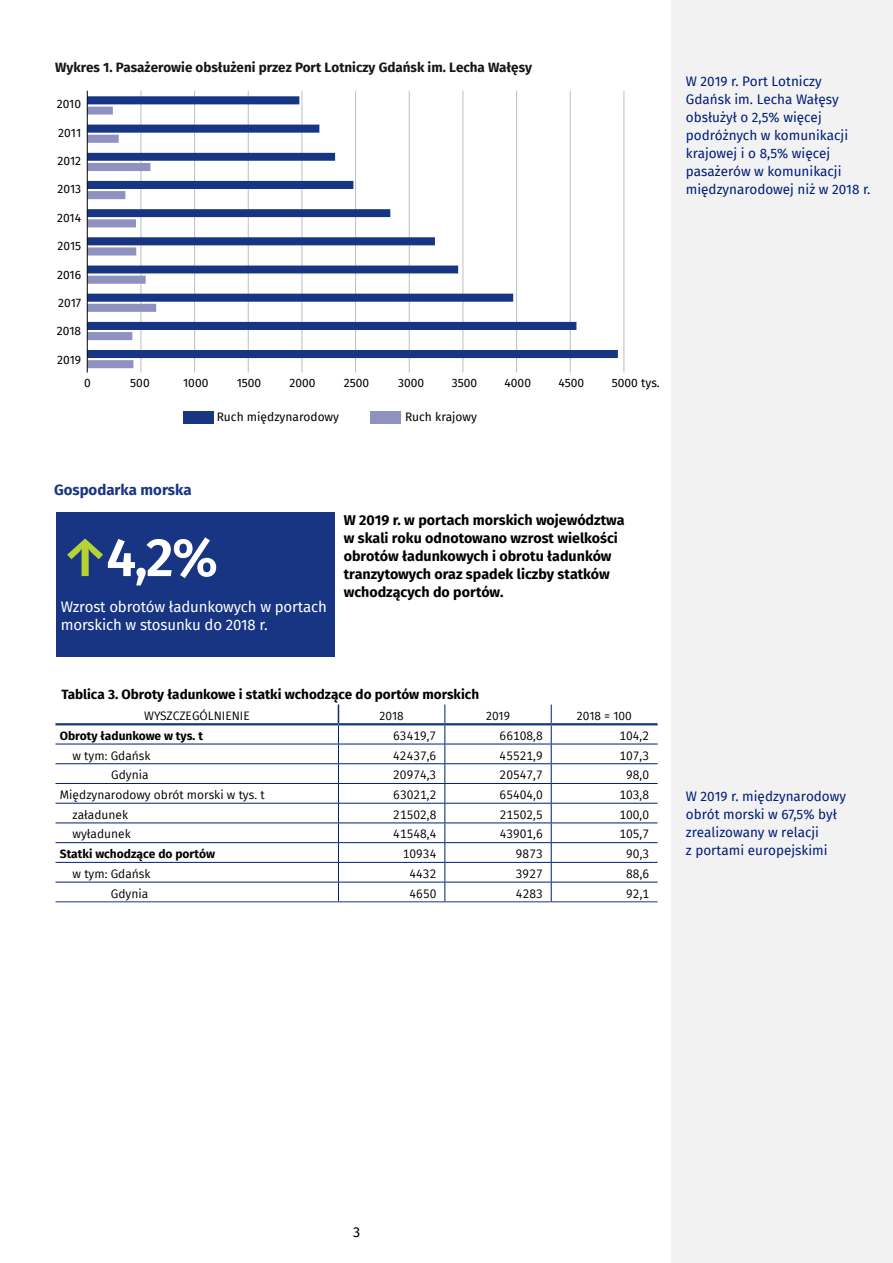
<style>
.page{position:relative;width:893px;height:1263px;background:#fff}
.page>*{position:absolute;margin:0;border:0;box-sizing:border-box;transform-origin:0 0}
.t1{font:600 54px "Fira Sans";color:#fff}
.granatowa_ramka{font:15px/18px "Fira Sans";letter-spacing:-.01em;color:#fff}
.t2{font:700 15px "Fira Sans";color:#173583}
.TEKST_zwykły{font:700 14.25px/18px "Fira Sans";color:#000}
.t3{font:14.25px "Fira Sans";color:#000}
.TEKST_na_marginesie{font:13.5px/18px "Fira Sans";color:#001d77}
.t4{font:700 13.5px "Fira Sans";color:#131718}
.t5{font:700 13.5px "Fira Sans";color:#000}
.t6{font:12px "Fira Sans";color:#000}
.t7{font:12px "Fira Sans";color:#000}
.t8{font:700 12px "Fira Sans";color:#000}
.s1{color:#b5d334}
</style>
<div class="page">
<hr style="left:0;top:0;width:1px;height:1263px;background:#f2f2f2">
<div style="left:672px;top:0;width:221px;height:1263px;background:#f2f2f2"></div>
<hr style="left:56px;top:901px;width:282px;height:1px;background:#173583">
<hr style="left:338px;top:901px;width:107px;height:1px;background:#173583">
<hr style="left:445px;top:901px;width:106px;height:1px;background:#173583">
<hr style="left:551px;top:901px;width:107px;height:1px;background:#173583">
<hr style="left:56px;top:744px;width:282px;height:1px;background:#001d77">
<hr style="left:338px;top:744px;width:107px;height:1px;background:#001d77">
<hr style="left:445px;top:744px;width:106px;height:1px;background:#001d77">
<hr style="left:551px;top:744px;width:107px;height:1px;background:#001d77">
<hr style="left:56px;top:763px;width:282px;height:1px;background:#001d77">
<hr style="left:338px;top:763px;width:107px;height:1px;background:#001d77">
<hr style="left:445px;top:763px;width:106px;height:1px;background:#001d77">
<hr style="left:551px;top:763px;width:107px;height:1px;background:#001d77">
<hr style="left:56px;top:783px;width:282px;height:1px;background:#001d77">
<hr style="left:338px;top:783px;width:107px;height:1px;background:#001d77">
<hr style="left:445px;top:783px;width:106px;height:1px;background:#001d77">
<hr style="left:551px;top:783px;width:107px;height:1px;background:#001d77">
<hr style="left:56px;top:803px;width:282px;height:1px;background:#001d77">
<hr style="left:338px;top:803px;width:107px;height:1px;background:#001d77">
<hr style="left:445px;top:803px;width:106px;height:1px;background:#001d77">
<hr style="left:551px;top:803px;width:107px;height:1px;background:#001d77">
<hr style="left:56px;top:822px;width:282px;height:1px;background:#001d77">
<hr style="left:338px;top:822px;width:107px;height:1px;background:#001d77">
<hr style="left:445px;top:822px;width:106px;height:1px;background:#001d77">
<hr style="left:551px;top:822px;width:107px;height:1px;background:#001d77">
<hr style="left:56px;top:842px;width:282px;height:1px;background:#001d77">
<hr style="left:338px;top:842px;width:107px;height:1px;background:#001d77">
<hr style="left:445px;top:842px;width:106px;height:1px;background:#001d77">
<hr style="left:551px;top:842px;width:107px;height:1px;background:#001d77">
<hr style="left:56px;top:862px;width:282px;height:1px;background:#001d77">
<hr style="left:338px;top:862px;width:107px;height:1px;background:#001d77">
<hr style="left:445px;top:862px;width:106px;height:1px;background:#001d77">
<hr style="left:551px;top:862px;width:107px;height:1px;background:#001d77">
<hr style="left:56px;top:882px;width:282px;height:1px;background:#001d77">
<hr style="left:338px;top:882px;width:107px;height:1px;background:#001d77">
<hr style="left:445px;top:882px;width:106px;height:1px;background:#001d77">
<hr style="left:551px;top:882px;width:107px;height:1px;background:#001d77">
<svg style="left:338px;top:704px;width:1px;height:197px"></svg>
<svg style="left:444px;top:704px;width:1px;height:197px"></svg>
<svg style="left:551px;top:704px;width:1px;height:197px"></svg>
<hr style="left:56px;top:723px;width:282px;height:2px;background:#173583">
<hr style="left:338px;top:723px;width:107px;height:2px;background:#173583">
<hr style="left:445px;top:723px;width:106px;height:2px;background:#173583">
<hr style="left:551px;top:723px;width:107px;height:2px;background:#173583">
<div style="left:183px;top:411px;width:30px;height:13px;background:#173583"></div>
<div style="left:370px;top:411px;width:31px;height:13px;background:#8f92c0"></div>
<hr style="left:141px;top:91px;width:1px;height:281px;background:#bcbec0">
<hr style="left:194px;top:91px;width:1px;height:281px;background:#bcbec0">
<hr style="left:248px;top:91px;width:1px;height:281px;background:#bcbec0">
<hr style="left:302px;top:91px;width:1px;height:281px;background:#bcbec0">
<hr style="left:355px;top:91px;width:1px;height:281px;background:#bcbec0">
<hr style="left:409px;top:91px;width:1px;height:281px;background:#bcbec0">
<hr style="left:463px;top:91px;width:1px;height:281px;background:#bcbec0">
<hr style="left:516px;top:91px;width:1px;height:281px;background:#bcbec0">
<hr style="left:570px;top:91px;width:1px;height:281px;background:#bcbec0">
<hr style="left:624px;top:91px;width:1px;height:281px;background:#bcbec0">
<svg style="left:88px;top:358px;width:68px;height:10px"></svg>
<svg style="left:88px;top:96px;width:530px;height:262px"></svg>
<hr style="left:87px;top:91px;width:1px;height:281px;background:#000">
<div style="left:57px;top:512px;width:278px;height:144px;background:#173583"></div>
<p class="t4" style="left:55px;top:56px;width:478px">Wykres 1. Pasażerowie obsłużeni przez Port Lotniczy Gdańsk im. Lecha Wałęsy</p>
<p class="t7" style="left:57px;top:95px;width:26px">2010</p>
<p class="t7" style="left:58px;top:123px;width:24px">2011</p>
<p class="t7" style="left:58px;top:152px;width:25px">2012</p>
<p class="t7" style="left:58px;top:180px;width:25px">2013</p>
<p class="t7" style="left:57px;top:208px;width:26px">2014</p>
<p class="t7" style="left:57px;top:237px;width:25px">2015</p>
<p class="t7" style="left:57px;top:265px;width:26px">2016</p>
<p class="t7" style="left:58px;top:294px;width:25px">2017</p>
<p class="t7" style="left:57px;top:322px;width:26px">2018</p>
<p class="t7" style="left:57px;top:350px;width:26px">2019</p>
<p class="t7" style="left:84px;top:374px;width:8px">0</p>
<p class="t7" style="left:130px;top:374px;width:21px">500</p>
<p class="t7" style="left:183px;top:374px;width:27px">1000</p>
<p class="t7" style="left:237px;top:374px;width:26px">1500</p>
<p class="t7" style="left:289px;top:374px;width:28px">2000</p>
<p class="t7" style="left:344px;top:374px;width:27px">2500</p>
<p class="t7" style="left:398px;top:374px;width:28px">3000</p>
<p class="t7" style="left:452px;top:374px;width:27px">3500</p>
<p class="t7" style="left:505px;top:374px;width:28px">4000</p>
<p class="t7" style="left:559px;top:374px;width:27px">4500</p>
<p class="t7" style="left:612px;top:374px;width:49px">5000 tys.</p>
<p class="t7" style="left:217px;top:408px;width:124px">Ruch międzynarodowy</p>
<p class="t7" style="left:405px;top:408px;width:74px">Ruch krajowy</p>
<h2 class="t2" style="left:54px;top:477px;width:139px">Gospodarka morska</h2>
<p class="t1" style="left:61px;top:513px;width:159px"><span class="s1">↑</span>4,2%</p>
<p class="granatowa_ramka" style="left:61px;top:597px;width:268px">Wzrost obrotów ładunkowych w portach morskich w stosunku do 2018 r.</p>
<p class="TEKST_zwykły" style="left:344px;top:510px;width:282px">W 2019 r. w portach morskich województwa w skali roku odnotowano wzrost wielkości obrotów ładunkowych i obrotu ładunków tranzytowych oraz spadek liczby statków wchodzących do portów.</p>
<p class="t5" style="left:62px;top:682px;width:419px">Tablica 3. Obroty ładunkowe i statki wchodzące do portów morskich</p>
<p class="t6" style="left:144px;top:707px;width:107px">WYSZCZEGÓLNIENIE</p>
<p class="t6" style="left:380px;top:707px;width:26px">2018</p>
<p class="t6" style="left:486px;top:707px;width:25px">2019</p>
<p class="t6" style="left:577px;top:707px;width:57px">2018 = 100</p>
<p class="t8" style="left:60px;top:725px;width:145px">Obroty ładunkowe w tys. t</p>
<p class="t6" style="left:393px;top:727px;width:45px">63419,7</p>
<p class="t6" style="left:500px;top:727px;width:45px">66108,8</p>
<p class="t6" style="left:619px;top:727px;width:31px">104,2</p>
<p class="t6" style="left:73px;top:746px;width:80px">w tym: Gdańsk</p>
<p class="t6" style="left:393px;top:746px;width:45px">42437,6</p>
<p class="t6" style="left:500px;top:746px;width:45px">45521,9</p>
<p class="t6" style="left:619px;top:746px;width:31px">107,3</p>
<p class="t6" style="left:111px;top:766px;width:39px">Gdynia</p>
<p class="t6" style="left:393px;top:766px;width:45px">20974,3</p>
<p class="t6" style="left:500px;top:766px;width:45px">20547,7</p>
<p class="t6" style="left:626px;top:766px;width:24px">98,0</p>
<p class="t6" style="left:60px;top:786px;width:206px">Międzynarodowy obrót morski w tys. t</p>
<p class="t6" style="left:393px;top:786px;width:45px">63021,2</p>
<p class="t6" style="left:500px;top:786px;width:45px">65404,0</p>
<p class="t6" style="left:619px;top:786px;width:31px">103,8</p>
<p class="t6" style="left:73px;top:805px;width:57px">załadunek</p>
<p class="t6" style="left:393px;top:805px;width:45px">21502,8</p>
<p class="t6" style="left:500px;top:805px;width:45px">21502,5</p>
<p class="t6" style="left:619px;top:805px;width:31px">100,0</p>
<p class="t6" style="left:73px;top:825px;width:60px">wyładunek</p>
<p class="t6" style="left:393px;top:825px;width:45px">41548,4</p>
<p class="t6" style="left:500px;top:825px;width:45px">43901,6</p>
<p class="t6" style="left:619px;top:825px;width:31px">105,7</p>
<p class="t8" style="left:60px;top:844px;width:157px">Statki wchodzące do portów</p>
<p class="t6" style="left:403px;top:845px;width:35px">10934</p>
<p class="t6" style="left:516px;top:845px;width:28px">9873</p>
<p class="t6" style="left:626px;top:845px;width:24px">90,3</p>
<p class="t6" style="left:73px;top:865px;width:80px">w tym: Gdańsk</p>
<p class="t6" style="left:410px;top:865px;width:28px">4432</p>
<p class="t6" style="left:516px;top:865px;width:28px">3927</p>
<p class="t6" style="left:626px;top:865px;width:24px">88,6</p>
<p class="t6" style="left:111px;top:884px;width:39px">Gdynia</p>
<p class="t6" style="left:410px;top:884px;width:28px">4650</p>
<p class="t6" style="left:516px;top:884px;width:28px">4283</p>
<p class="t6" style="left:626px;top:884px;width:24px">92,1</p>
<p class="TEKST_na_marginesie" style="left:686px;top:72px;width:186px">W 2019 r. Port Lotniczy<br>Gdańsk im. Lecha Wałęsy obsłużył o 2,5% więcej podróżnych w komunikacji krajowej i o 8,5% więcej pasażerów w komunikacji międzynarodowej niż w 2018 r.</p>
<p class="TEKST_na_marginesie" style="left:686px;top:787px;width:162px">W 2019 r. międzynarodowy obrót morski w 67,5% był zrealizowany w relacji<br>z portami europejskimi</p>
<p class="t3" style="left:353px;top:1221px;width:9px">3</p>
</div>
